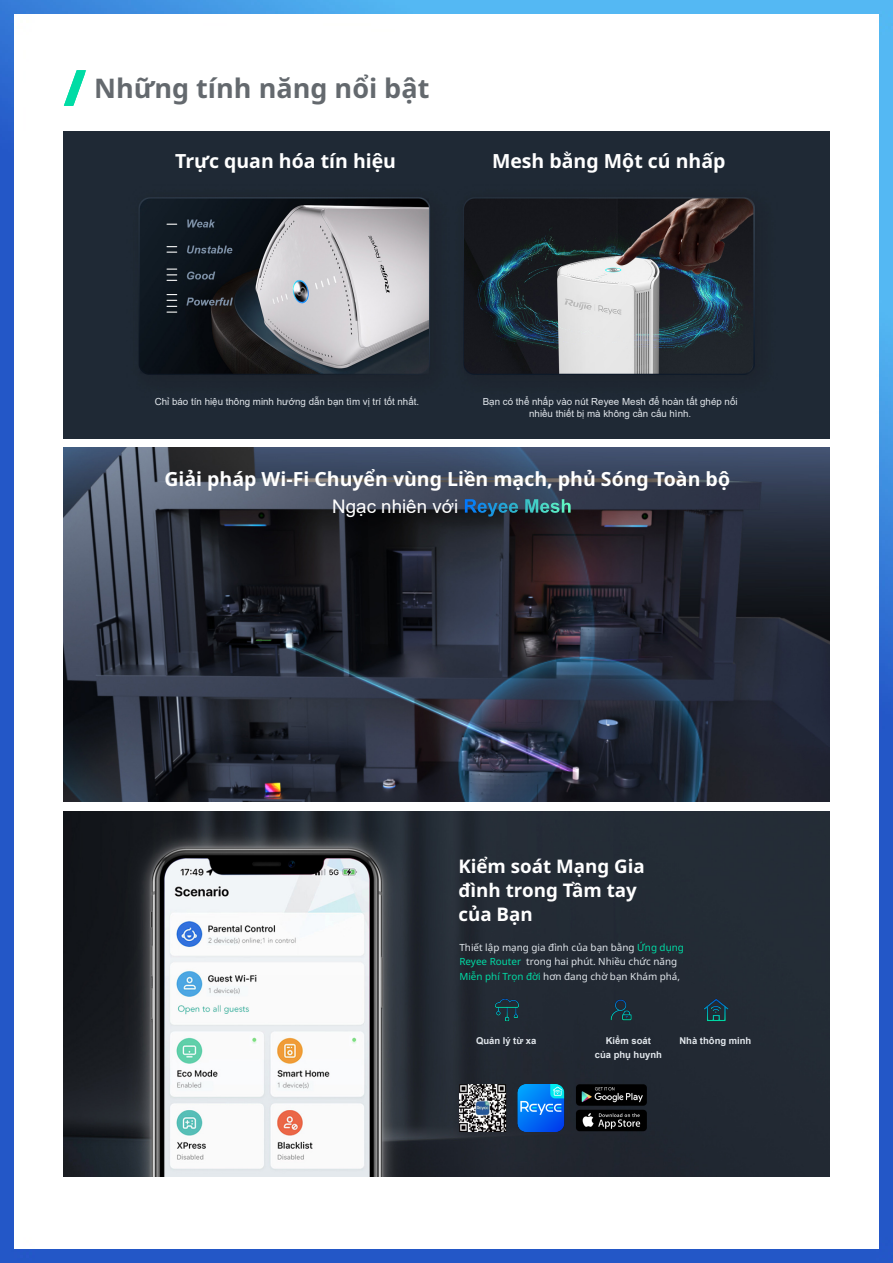
<style>
.page{position:relative;width:893px;height:1263px;background:#fff}
.page>*{position:absolute;margin:0;border:0;box-sizing:border-box;transform-origin:0 0}
.t1{font:700 27px "Noto Sans";color:#64696e}
.t2{font:700 19.5px "Noto Sans";color:#fff}
.t3{font:700 18.75px/24px "Noto Sans";color:#fff}
.t4{font:18.75px "Arial";color:#fff}
.t5{font:9.9px/14.2px "Noto Sans";color:#e1e6eb}
.t6{font:9.75px "Arial";color:#e1e6eb}
.t7{font:700 9.45px "Arial";color:#e1e6eb}
.s1{font-weight:700}
.s2{color:#00dca5}
</style>
<div class="page">
<img style="left:0;top:0;width:893px;height:1263px">
<img style="left:64px;top:447px;width:765px;height:354px">
<svg style="left:64px;top:70px;width:22px;height:36px"></svg>
<img style="left:64px;top:132px;width:765px;height:306px">
<img style="left:64px;top:811px;width:765px;height:365px">
<img style="left:459px;top:1084px;width:187px;height:47px">
<img style="left:494px;top:996px;width:27px;height:27px">
<img style="left:607px;top:996px;width:27px;height:27px">
<img style="left:702px;top:996px;width:27px;height:27px">
<p class="t1" style="left:94px;top:72px;width:337px">Những tính năng nổi bật</p>
<p class="t2" style="left:175px;top:150px;width:223px">Trực quan hóa tín hiệu</p>
<p class="t2" style="left:492px;top:150px;width:235px">Mesh bằng Một cú nhấp</p>
<p class="t6" style="left:155px;top:395px;width:266px">Chỉ báo tín hiệu thông minh hướng dẫn bạn tìm vị trí tốt nhất.</p>
<p class="t6" style="left:483px;top:395px;width:256px">Bạn có thể nhấp vào nút Reyee Mesh để hoàn tất ghép nối</p>
<p class="t6" style="left:529px;top:407px;width:164px">nhiều thiết bị mà không cần cấu hình.</p>
<p class="t2" style="left:164px;top:467px;width:567px">Giải pháp Wi-Fi Chuyển vùng Liền mạch, phủ Sóng Toàn bộ</p>
<p class="t4" style="left:332px;top:493px;width:241px">Ngạc nhiên với <span class="s1">Reyee Mesh</span></p>
<p class="t3" style="left:458px;top:855px;width:188px">Kiểm soát Mạng Gia đình trong Tầm tay của Bạn</p>
<p class="t5" style="left:459px;top:941px;width:226px">Thiết lập mạng gia đình của bạn bằng <span class="s2">Ứng dụng<br>Reyee Router</span> trong hai phút. Nhiều chức năng<br><span class="s2">Miễn phí Trọn đời</span> hơn đang chờ bạn Khám phá,</p>
<p class="t7" style="left:476px;top:1034px;width:62px">Quản lý từ xa</p>
<p class="t7" style="left:606px;top:1034px;width:47px">Kiểm soát</p>
<p class="t7" style="left:595px;top:1048px;width:69px">của phụ huynh</p>
<p class="t7" style="left:679px;top:1034px;width:73px">Nhà thông minh</p>
</div>
